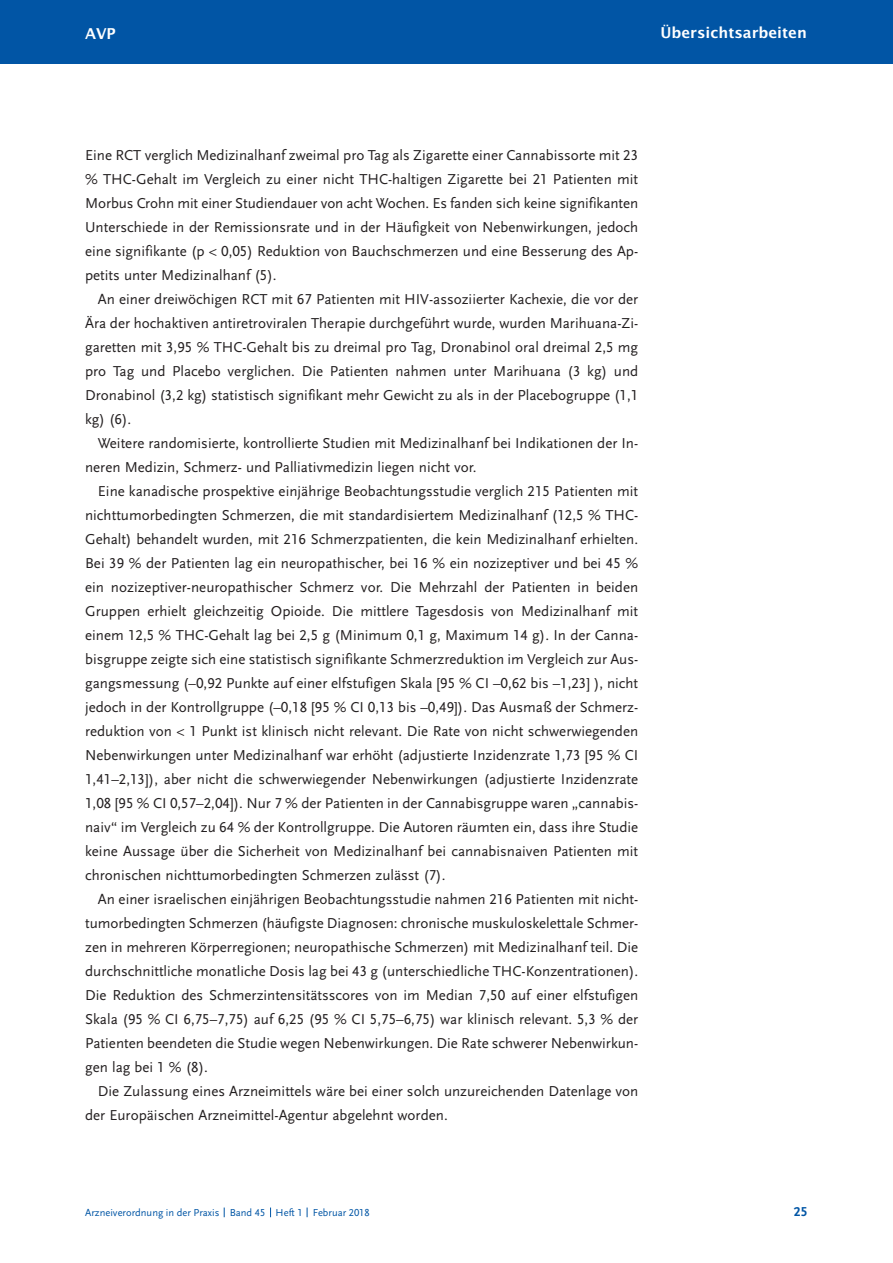
<style>
.page{position:relative;width:893px;height:1263px;background:#fff}
.page>*{position:absolute;margin:0;border:0;box-sizing:border-box;transform-origin:0 0}
.t1{font:15px/24px "Scala Sans LF";color:#231f20;text-align:justify}
.t2{font:600 15px "Lucida Sans";color:#fff}
.t3{font:700 13.5px "Scala Sans LF";color:#0155a5}
.t4{font:10.5px "Scala Sans LF";color:#0155a5}
</style>
<div class="page">
<div style="left:0;top:0;width:892px;height:64px;background:#0155a5"></div>
<p class="t2" style="left:85px;top:25px;width:32px">AVP</p>
<p class="t2" style="left:660px;top:24px;width:148px">Übersichtsarbeiten</p>
<p class="t1" style="left:85px;top:143px;width:555px">Eine RCT verglich Medizinalhanf zweimal pro Tag als Zigarette einer Cannabissorte mit 23 % THC-Gehalt im Vergleich zu einer nicht THC-haltigen Zigarette bei 21 Patienten mit Morbus Crohn mit einer Studiendauer von acht Wochen. Es fanden sich keine signifikanten Unterschiede in der Remissionsrate und in der Häufigkeit von Nebenwirkungen, jedoch eine signifikante (p &lt; 0,05) Reduktion von Bauchschmerzen und eine Besserung des Ap&shy;petits unter Medizinalhanf (5).</p>
<p class="t1" style="left:85px;top:287px;width:555px;text-indent:13px">An einer dreiwöchigen RCT mit 67 Patienten mit HIV-assoziierter Kachexie, die vor der Ära der hochaktiven antiretroviralen Therapie durchgeführt wurde, wurden Marihuana-Zi&shy;garetten mit 3,95 % THC-Gehalt bis zu dreimal pro Tag, Dronabinol oral dreimal 2,5 mg pro Tag und Placebo verglichen. Die Patienten nahmen unter Marihuana (3 kg) und Dronabinol (3,2 kg) statistisch signifikant mehr Gewicht zu als in der Placebogruppe (1,1 kg) (6).</p>
<p class="t1" style="left:85px;top:431px;width:555px;text-indent:13px">Weitere randomisierte, kontrollierte Studien mit Medizinalhanf bei Indikationen der In&shy;neren Medizin, Schmerz- und Palliativmedizin liegen nicht vor.</p>
<p class="t1" style="left:85px;top:479px;width:555px;text-indent:13px">Eine kanadische prospektive einjährige Beobachtungsstudie verglich 215 Patienten mit nichttumorbedingten Schmerzen, die mit standardisiertem Medizinalhanf (12,5 % THC-Gehalt) behandelt wurden, mit 216 Schmerzpatienten, die kein Medizinalhanf erhielten.<br>Bei 39 % der Patienten lag ein neuropathischer, bei 16 % ein nozizeptiver und bei 45 % ein nozizeptiver-neuropathischer Schmerz vor. Die Mehrzahl der Patienten in beiden Gruppen erhielt gleichzeitig Opioide. Die mittlere Tagesdosis von Medizinalhanf mit einem 12,5 % THC-Gehalt lag bei 2,5 g (Minimum 0,1 g, Maximum 14 g). In der Canna&shy;bisgruppe zeigte sich eine statistisch signifikante Schmerzreduktion im Vergleich zur Aus&shy;gangsmessung (–0,92 Punkte auf einer elfstufigen Skala [95 % CI –0,62 bis –1,23] ), nicht jedoch in der Kontrollgruppe (–0,18 [95 % CI 0,13 bis –0,49]). Das Ausmaß der Schmerz&shy;reduktion von &lt; 1 Punkt ist klinisch nicht relevant. Die Rate von nicht schwerwiegenden Nebenwirkungen unter Medizinalhanf war erhöht (adjustierte Inzidenzrate 1,73 [95 % CI 1,41–2,13]), aber nicht die schwerwiegender Nebenwirkungen (adjustierte Inzidenzrate 1,08 [95 % CI 0,57–2,04]). Nur 7 % der Patienten in der Cannabisgruppe waren „cannabis&shy;naiv“ im Vergleich zu 64 % der Kontrollgruppe. Die Autoren räumten ein, dass ihre Studie keine Aussage über die Sicherheit von Medizinalhanf bei cannabisnaiven Patienten mit chronischen nichttumorbedingten Schmerzen zulässt (7).</p>
<p class="t1" style="left:85px;top:887px;width:555px;text-indent:13px">An einer israelischen einjährigen Beobachtungsstudie nahmen 216 Patienten mit nicht&shy;tumorbedingten Schmerzen (häufigste Diagnosen: chronische muskuloskelettale Schmer&shy;zen in mehreren Körperregionen; neuropathische Schmerzen) mit Medizinalhanf teil. Die durchschnittliche monatliche Dosis lag bei 43 g (unterschiedliche THC-Konzentrationen).<br>Die Reduktion des Schmerzintensitätsscores von im Median 7,50 auf einer elfstufigen Skala (95 % CI 6,75–7,75) auf 6,25 (95 % CI 5,75–6,75) war klinisch relevant. 5,3 % der Patienten beendeten die Studie wegen Nebenwirkungen. Die Rate schwerer Nebenwirkun&shy;gen lag bei 1 % (8).</p>
<p class="t1" style="left:85px;top:1079px;width:555px;text-indent:13px">Die Zulassung eines Arzneimittels wäre bei einer solch unzureichenden Datenlage von der Europäischen Arzneimittel-Agentur abgelehnt worden.</p>
<p class="t4" style="left:85px;top:1207px;width:286px">Arzneiverordnung in der Praxis Band 45 Heft 1 Februar 2018</p>
<p class="t3" style="left:794px;top:1204px;width:15px">25</p>
</div>
